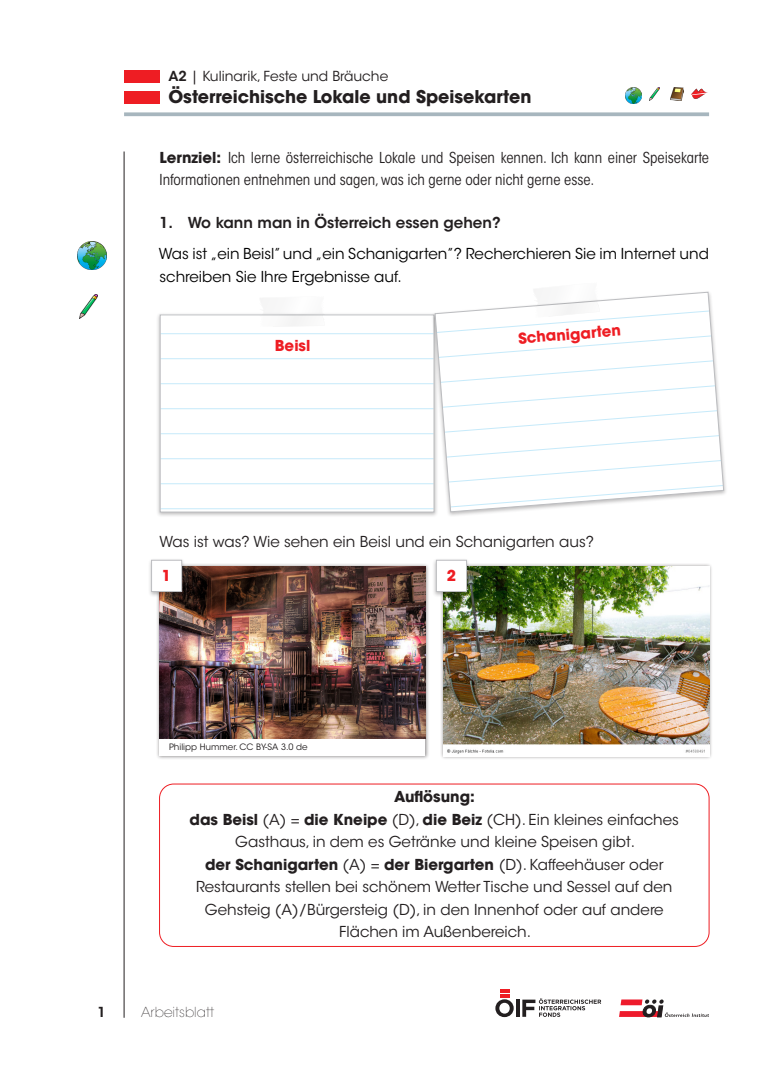
<style>
.page{position:relative;width:780px;height:1088px;background:#fff}
.page>*{position:absolute;margin:0;border:0;box-sizing:border-box;transform-origin:0 0}
.t1{font:700 17.5px "ITC Avant Garde Std";color:#231f20}
.t2{font:15px/22.5px "ITC Avant Garde Std";color:#231f20;text-align:center}
.t3{font:condensed 15px/22.5px "ITC Avant Garde Std";color:#231f20}
.t4{font:15px/22.5px "ITC Avant Garde Std";color:#000}
.t5{font:600 15px "ITC Avant Garde Std";color:#231f20}
.t6{font:700 15px "ITC Avant Garde Std";color:#ee1d23}
.t7{font:13.75px "ITC Avant Garde Std";color:#231f20}
.t8{font:200 13.75px "ITC Avant Garde Std";color:#231f20}
.t9{font:600 13.75px "ITC Avant Garde Std";color:#231f20}
.t10{font:8.75px "ITC Avant Garde Std";color:#231f20}
.s1{font-weight:600}
.s2{font-weight:700;font-stretch:normal}
.s3{font-weight:700}
</style>
<div class="page">
<svg style="left:516px;top:999px;width:3px;height:18px"></svg>
<svg style="left:495px;top:989px;width:18px;height:28px"></svg>
<svg style="left:522px;top:998px;width:79px;height:19px"></svg>
<svg style="left:124px;top:112px;width:585px;height:4px;background:#b0bdc4"></svg>
<hr style="left:124px;top:151px;width:1px;height:867px;background:#231f20">
<svg style="left:619px;top:999px;width:90px;height:18px"></svg>
<div style="left:124px;top:91px;width:35px;height:12px;background:#ee1d23"></div>
<div style="left:124px;top:71px;width:35px;height:12px;background:#ee1d23"></div>
<div style="left:159px;top:784px;width:550px;height:163px;border:1px solid #ee1d23;border-radius:14px"></div>
<img style="left:77px;top:242px;width:29px;height:28px">
<img style="left:80px;top:295px;width:17px;height:24px">
<div style="left:156px;top:312px;width:282px;height:206px;background:#231f20;opacity:.3"></div>
<div style="left:160px;top:315px;width:274px;height:197px;background:#fff"></div>
<hr style="left:160px;top:333px;width:273px;height:1px;background:#c6eafa">
<hr style="left:160px;top:358px;width:273px;height:1px;background:#c6eafa">
<hr style="left:160px;top:383px;width:273px;height:1px;background:#c6eafa">
<hr style="left:160px;top:408px;width:273px;height:1px;background:#c6eafa">
<hr style="left:160px;top:433px;width:273px;height:1px;background:#c6eafa">
<hr style="left:160px;top:458px;width:273px;height:1px;background:#c6eafa">
<hr style="left:160px;top:483px;width:273px;height:1px;background:#c6eafa">
<hr style="left:160px;top:508px;width:273px;height:1px;background:#c6eafa">
<div style="left:160px;top:315px;width:274px;height:197px;border:1px solid #bcbdc0"></div>
<svg style="left:259px;top:298px;width:65px;height:28px"></svg>
<div style="left:431px;top:290px;width:296px;height:227px;background:#231f20;opacity:.3"></div>
<svg style="left:434px;top:292px;width:290px;height:220px"></svg>
<svg style="left:436px;top:289px;width:287px;height:219px"></svg>
<div style="left:439px;top:563px;width:274px;height:197px;background:#231f20;opacity:.5"></div>
<img style="left:443px;top:566px;width:266px;height:190px">
<div style="left:156px;top:563px;width:273px;height:197px;background:#231f20;opacity:.5"></div>
<div style="left:159px;top:566px;width:266px;height:190px;background:#fff"></div>
<img style="left:159px;top:566px;width:266px;height:172px">
<img style="left:625px;top:88px;width:16px;height:15px">
<svg style="left:649px;top:87px;width:10px;height:13px"></svg>
<svg style="left:670px;top:87px;width:13px;height:13px"></svg>
<svg style="left:691px;top:88px;width:17px;height:11px"></svg>
<div style="left:147px;top:558px;width:38px;height:39px;background:#231f20;opacity:.3"></div>
<div style="left:151px;top:560px;width:31px;height:31px;background:#fff"></div>
<div style="left:151px;top:560px;width:31px;height:32px;border:1px solid #bcbdc0"></div>
<div style="left:432px;top:558px;width:38px;height:39px;background:#231f20;opacity:.3"></div>
<div style="left:436px;top:560px;width:30px;height:31px;background:#fff"></div>
<div style="left:436px;top:560px;width:31px;height:32px;border:1px solid #bcbdc0"></div>
<p class="t7" style="left:168px;top:68px;width:221px"><span class="s1">A2</span> | Kulinarik, Feste und Bräuche</p>
<p class="t1" style="left:168px;top:86px;width:364px">Österreichische Lokale und Speisekarten</p>
<p class="t3" style="left:159px;top:146px;width:551px"><span class="s2">Lernziel:</span> Ich lerne österreichische Lokale und Speisen kennen. Ich kann einer Speisekarte<br>Informationen entnehmen und sagen, was ich gerne oder nicht gerne esse.</p>
<p class="t5" style="left:159px;top:213px;width:342px">1. Wo kann man in Österreich essen gehen?</p>
<p class="t4" style="left:159px;top:243px;width:551px">Was ist „ein Beisl” und „ein Schanigarten”? Recherchieren Sie im Internet und schreiben Sie Ihre Ergebnisse auf.</p>
<p class="t6" style="left:275px;top:336px;width:37px">Beisl</p>
<p class="t6" style="left:517px;top:328px;width:104px;rotate:-4deg">Schanigarten</p>
<p class="t2" style="left:159px;top:530px;width:436px">Was ist was? Wie sehen ein Beisl und ein Schanigarten aus?</p>
<p class="t6" style="left:162px;top:566px;width:11px">1</p>
<p class="t6" style="left:447px;top:566px;width:11px">2</p>
<p class="t10" style="left:169px;top:742px;width:140px">Philipp Hummer. CC BY-SA 3.0 de</p>
<p class="t2" style="left:189px;top:786px;width:491px"><span class="s3">Auflösung:<br>das Beisl</span> (A) = <span class="s3">die Kneipe</span> (D), <span class="s3">die Beiz</span> (CH). Ein kleines einfaches Gasthaus, in dem es Getränke und kleine Speisen gibt.<br><span class="s3">der Schanigarten</span> (A) = <span class="s3">der Biergarten</span> (D). Kaffeehäuser oder Restaurants stellen bei schönem Wetter Tische und Sessel auf den Gehsteig (A)/Bürgersteig (D), in den Innenhof oder auf andere Flächen im Außenbereich.</p>
<p class="t9" style="left:97px;top:1003px;width:10px">1</p>
<p class="t8" style="left:141px;top:1004px;width:75px">Arbeitsblatt</p>
</div>
